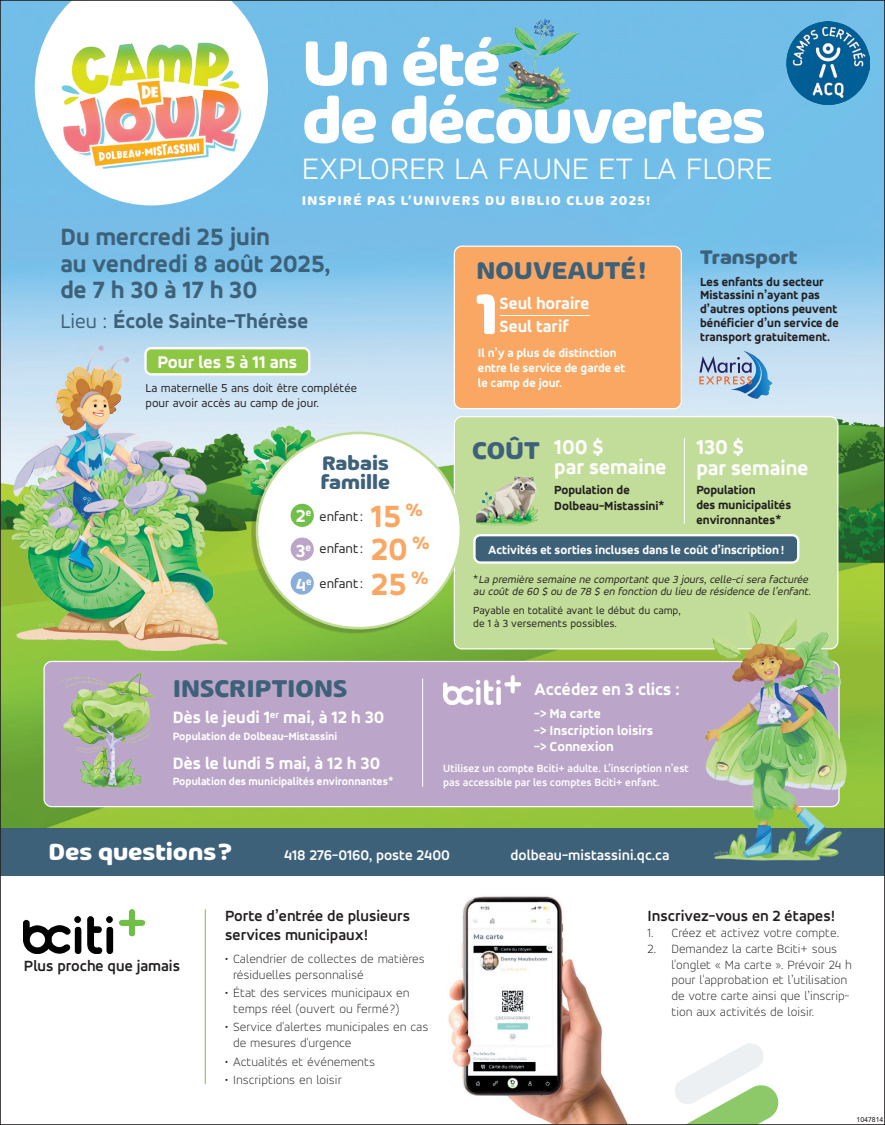
<style>
.page{position:relative;width:885px;height:1125px;background:#fff}
.page>*{position:absolute;margin:0;border:0;box-sizing:border-box;transform-origin:0 0}
.t1{font:700 67.5px/57.5px "Arlon";letter-spacing:-.03em;color:#fff}
.t2{font:800 32.62px/33.6px "Accord Alternate";color:#f9a763}
.t3{font:300 32.5px "Accord Alternate";color:#fff}
.t4{font:700 26.25px "Arlon";color:#3e617a}
.t5{font:700 25.38px "Arlon";color:#fff}
.t6{font:800 25px/26.2px "Accord Alternate";color:#3e617a}
.t7{font:800 21.25px/20px "Accord Alternate";color:#fff}
.t8{font:800 21.25px "Accord Alternate";color:#3e617a}
.t9{font:700 21.25px/19.5px "Arlon";color:#3e617a}
.t10{font:800 18.62px/34.5px "Accord Alternate";color:#fff;text-align:justify}
.t11{font:800 18px "Accord Alternate";color:#fff}
.t12{font:800 17.5px "Accord Alternate";color:#fff}
.t13{font:800 17.38px/23.1px "Accord Alternate";color:#fff}
.t14{font:700 15.88px/19px "Accord Alternate";color:#231f20}
.t15{font:700 15px "Accord Alternate";color:#fff}
.t16{font:14px "Accord Alternate";color:#231f20}
.t17{font:800 13.75px/16.5px "Accord Alternate";color:#fff}
.t18{font:700 13.75px "Arlon";letter-spacing:.09em;color:#fff}
.t19{font:200 13.25px/15.9px "Accord Alternate";color:#231f20}
.t20{font:800 12.5px/13.8px "Accord Alternate";color:#231f20}
.t21{font:800 12.5px/15px "Accord Alternate";color:#fff}
.t22{font:12.5px/15px "Accord Alternate";color:#231f20}
.t23{font:italic 11.25px/12.5px "Accord Alternate";color:#231f20}
.t24{font:700 11.25px/13.8px "Accord Alternate";color:#fff}
.t25{font:800 11.25px "Accord Alternate";color:#fff}
.t26{font:11.25px/12.5px "Accord Alternate";color:#231f20}
.t27{font:500 6.88px "Avenir LT Std";color:#231f20}
.s1{font-weight:400}
.s2{font-style:normal}
</style>
<div class="page">
<img style="left:2px;top:2px;width:881px;height:827px">
<img style="left:292px;top:419px;width:56px;height:15px">
<img style="left:2px;top:334px;width:290px;height:336px">
<div style="left:44px;top:661px;width:795px;height:146px;background:#bba6c9;border-radius:8px"></div>
<div style="left:43px;top:661px;width:797px;height:146px;border:1px solid #fff;border-radius:8px"></div>
<img style="left:24px;top:909px;width:120px;height:45px">
<hr style="left:205px;top:909px;width:1px;height:175px;background:#70bf47">
<svg style="left:675px;top:1043px;width:104px;height:80px"></svg>
<svg style="left:35px;top:2px;width:233px;height:8px"></svg>
<img style="left:35px;top:10px;width:233px;height:195px">
<div style="left:0;top:829px;width:885px;height:47px;background:#3e617a"></div>
<img style="left:444px;top:676px;width:76px;height:28px">
<img style="left:786px;top:22px;width:83px;height:83px">
<hr style="left:422px;top:678px;width:1px;height:109px;background:#fff">
<img style="left:41px;top:665px;width:114px;height:133px">
<div style="left:146px;top:348px;width:163px;height:26px;background:#8ec743;border-radius:6px"></div>
<div style="left:144px;top:347px;width:166px;height:29px;border:2px solid #fff;border-radius:6px"></div>
<img style="left:478px;top:10px;width:107px;height:106px">
<div style="left:454px;top:417px;width:384px;height:232px;background:#c2dd99;border-radius:8px"></div>
<hr style="left:684px;top:438px;width:1px;height:86px;background:#fff">
<img style="left:476px;top:476px;width:64px;height:50px">
<div style="left:454px;top:246px;width:227px;height:163px;background:#f9a763;border-radius:7px"></div>
<div style="left:454px;top:246px;width:228px;height:163px;border:1px solid #fff;border-radius:7px"></div>
<svg style="left:477px;top:294px;width:18px;height:40px"></svg>
<hr style="left:500px;top:315px;width:90px;height:1px;background:#fff">
<svg style="left:699px;top:351px;width:73px;height:48px"></svg>
<img style="left:448px;top:896px;width:180px;height:227px">
<div style="left:493px;top:976px;width:39px;height:10px;background:#fff"></div>
<div style="left:496px;top:918px;width:28px;height:7px;background:#fff"></div>
<hr style="left:501px;top:962px;width:19px;height:4px;background:#fff">
<img style="left:633px;top:592px;width:250px;height:269px">
<div style="left:251px;top:434px;width:208px;height:200px;background:#231f20;opacity:.22"></div>
<div style="left:257px;top:433px;width:204px;height:195px;background:#fff;border-radius:50%"></div>
<div style="left:291px;top:504px;width:23px;height:23px;background:#70bf47;border-radius:50%"></div>
<div style="left:291px;top:538px;width:23px;height:23px;background:#bba6c9;border-radius:50%"></div>
<div style="left:291px;top:571px;width:23px;height:24px;background:#88afd9;border-radius:50%"></div>
<div style="left:474px;top:535px;width:324px;height:28px;background:#3e617a;border-radius:6px"></div>
<div style="left:473px;top:534px;width:326px;height:30px;border:2px solid #fff;border-radius:6px"></div>
<h1 class="t1" style="left:302px;top:30px;width:466px">Un été<br>de découvertes</h1>
<h3 class="t3" style="left:302px;top:149px;width:472px">EXPLORER LA FAUNE ET LA FLORE</h3>
<p class="t18" style="left:302px;top:190px;width:350px">INSPIRÉ PAS L’UNIVERS DU BIBLIO CLUB 2025!</p>
<h3 class="t6" style="left:60px;top:224px;width:272px">Du mercredi 25 juin<br>au vendredi 8 août 2025, de 7 h 30 à 17 h 30</h3>
<h3 class="t8" style="left:60px;top:308px;width:250px"><span class="s1">Lieu :</span> École Sainte-Thérèse</h3>
<h3 class="t11" style="left:158px;top:351px;width:141px">Pour les 5 à 11 ans</h3>
<p class="t22" style="left:146px;top:380px;width:213px">La maternelle 5 ans doit être complétée pour avoir accès au camp de jour.</p>
<h3 class="t9" style="left:321px;top:451px;width:71px">Rabais famille</h3>
<h3 class="t10" style="left:296px;top:498px;width:18px">2<sup>e </sup>3<sup>e </sup>4<sup>e</sup></h3>
<p class="t16" style="left:320px;top:508px;width:45px">enfant:</p>
<p class="t16" style="left:320px;top:540px;width:45px">enfant:</p>
<p class="t16" style="left:320px;top:575px;width:45px">enfant:</p>
<h2 class="t2" style="left:371px;top:499px;width:60px">15<sup>%<br></sup>20<sup>%<br></sup>25<sup>%</sup></h2>
<h3 class="t4" style="left:477px;top:251px;width:171px">NOUVEAUTÉ !</h3>
<h3 class="t13" style="left:500px;top:292px;width:91px">Seul horaire<br>Seul tarif</h3>
<p class="t21" style="left:478px;top:345px;width:149px">Il n’y a plus de distinction entre le service de garde et le camp de jour.</p>
<h3 class="t4" style="left:472px;top:431px;width:69px">COÛT</h3>
<h3 class="t7" style="left:554px;top:437px;width:114px">100 $<br>par semaine</h3>
<p class="t20" style="left:554px;top:482px;width:112px;line-height:16.2px">Population de<br>Dolbeau-Mistassini*</p>
<h3 class="t9" style="left:700px;top:245px;width:99px">Transport</h3>
<p class="t20" style="left:700px;top:274px;width:140px">Les enfants du secteur<br>Mistassini n’ayant pas d’autres options peuvent bénéficier d’un service de transport gratuitement.</p>
<h3 class="t7" style="left:696px;top:436px;width:114px;line-height:21.2px">130 $<br>par semaine</h3>
<p class="t20" style="left:696px;top:482px;width:96px;line-height:15px">Population<br>des municipalités environnantes*</p>
<p class="t21" style="left:488px;top:542px;width:298px">Activités et sorties incluses dans le coût d’inscription!</p>
<p class="t23" style="left:473px;top:573px;width:341px"><span class="s2">*</span> La première semaine ne comportant que 3 jours, celle-ci sera facturée au coût de 60 $ ou de 78 $ en fonction du lieu de résidence de l’enfant.</p>
<p class="t26" style="left:473px;top:604px;width:209px">Payable en totalité avant le début du camp, de 1 à 3 versements possibles.</p>
<h3 class="t4" style="left:173px;top:669px;width:176px">INSCRIPTIONS</h3>
<h3 class="t12" style="left:173px;top:707px;width:213px">Dès le jeudi 1<sup>er</sup> mai, à 12 h 30</h3>
<p class="t25" style="left:173px;top:729px;width:166px">Population de Dolbeau-Mistassini</p>
<h3 class="t12" style="left:173px;top:752px;width:209px">Dès le lundi 5 mai, à 12 h 30</h3>
<p class="t25" style="left:173px;top:774px;width:222px">Population des municipalités environnantes*</p>
<h3 class="t12" style="left:534px;top:679px;width:147px">Accédez en 3 clics :</h3>
<p class="t17" style="left:534px;top:705px;width:121px">-&gt; Ma carte<br>-&gt; Inscription loisirs -&gt; Connexion</p>
<p class="t24" style="left:443px;top:762px;width:247px">Utilisez un compte Bciti+ adulte. L’inscription n’est pas accessible par les comptes Bciti+ enfant.</p>
<h3 class="t5" style="left:49px;top:833px;width:185px">Des questions ?</h3>
<p class="t15" style="left:284px;top:846px;width:167px">418 276-0160, poste 2400</p>
<p class="t15" style="left:511px;top:846px;width:160px">dolbeau-mistassini.qc.ca</p>
<p class="t14" style="left:24px;top:956px;width:158px">Plus proche que jamais</p>
<p class="t14" style="left:225px;top:906px;width:186px">Porte d’entrée de plusieurs services municipaux!</p>
<p class="t19" style="left:233px;top:950px;width:193px;text-indent:-8px">• Calendrier de collectes de matières résiduelles personnalisé</p>
<p class="t19" style="left:225px;top:985px;width:186px;text-align:center">• État des services municipaux en temps réel (ouvert ou fermé ?)</p>
<p class="t19" style="left:233px;top:1019px;width:197px;text-indent:-8px">• Service d'alertes municipales en cas de mesures d'urgence</p>
<p class="t19" style="left:225px;top:1053px;width:151px">• Actualités et événements</p>
<p class="t19" style="left:225px;top:1072px;width:118px">• Inscriptions en loisir</p>
<p class="t14" style="left:648px;top:906px;width:189px">Inscrivez-vous en 2 étapes!</p>
<p class="t19" style="left:648px;top:924px;width:193px">1. Créez et activez votre compte.</p>
<p class="t19" style="left:671px;top:940px;width:182px;text-indent:-24px">2. Demandez la carte Bciti+ sous l'onglet « Ma carte ». Prévoir 24 h pour l'approbation et l’utilisation de votre carte ainsi que l’inscrip&shy;tion aux activités de loisir.</p>
<p class="t27" style="left:857px;top:1116px;width:28px">1047814</p>
</div>
